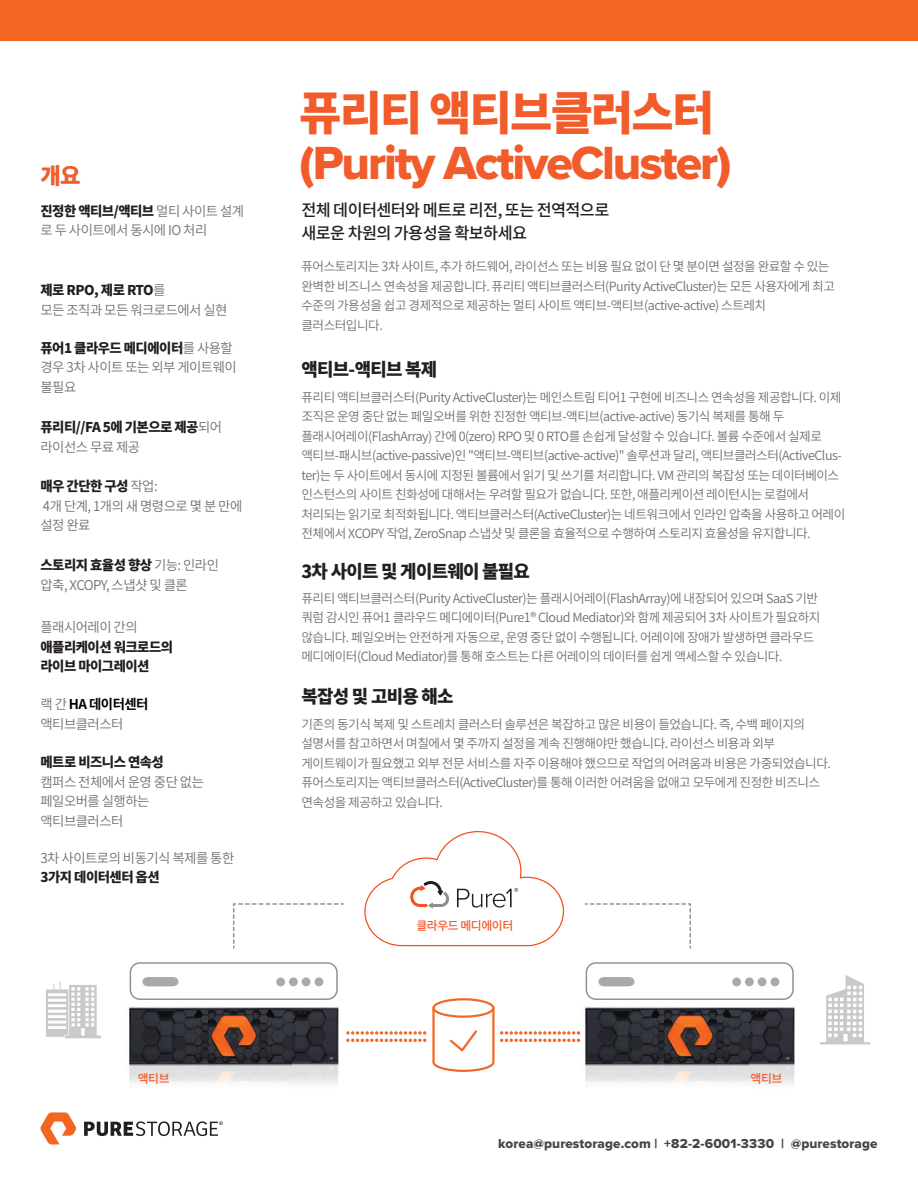
<style>
.page{position:relative;width:918px;height:1188px;background:#fff}
.page>*{position:absolute;margin:0;border:0;box-sizing:border-box;transform-origin:0 0}
.t1{font:48.3px "Proxima Nova Extrabld";letter-spacing:-.045em;color:#f15c2a}
.t2{font:900 46.35px "Noto Sans CJ Kkr";letter-spacing:-.04em;color:#f15c2a}
.t3{font:900 22.5px "Noto Sans CJ Kkr";color:#f15c2a}
.t4{font:900 18px "Noto Sans CJ Kkr";letter-spacing:-.04em;color:#231f20}
.t5{font:500 16.5px/22.5px "Noto Sans CJ Kkr";letter-spacing:-.04em;color:#231f20}
.t6{font:600 13.5px/19.5px "Noto Sans CJ Kkr";letter-spacing:-.04em;color:#6d7172}
.t7{font:900 13.5px/19.5px "Noto Sans CJ Kkr";letter-spacing:-.04em;color:#231f20}
.t8{font:13.5px "Proxima Nova Extrabld";letter-spacing:.005em;color:#474545}
.t9{font:600 12.75px/19.5px "Noto Sans CJ Kkr";letter-spacing:-.04em;color:#6d7172}
.t10{font:500 12px "Noto Sans CJ Kkr";letter-spacing:-.04em;color:#f15c2a}
.s1{font-weight:900;color:#231f20}
.s2{font-weight:600;color:#6d7172}
.s3{font-weight:700;color:#000001}
</style>
<div class="page">
<div style="left:0;top:0;width:918px;height:40px;background:#f36621"></div>
<img style="left:585px;top:1007px;width:210px;height:78px">
<img style="left:129px;top:1007px;width:210px;height:78px">
<svg style="left:346px;top:1031px;width:80px;height:11px"></svg>
<svg style="left:46px;top:981px;width:55px;height:57px"></svg>
<svg style="left:820px;top:975px;width:50px;height:69px"></svg>
<svg style="left:233px;top:903px;width:111px;height:46px"></svg>
<svg style="left:585px;top:903px;width:106px;height:46px"></svg>
<svg style="left:586px;top:962px;width:208px;height:38px"></svg>
<svg style="left:130px;top:962px;width:208px;height:38px"></svg>
<svg style="left:364px;top:831px;width:200px;height:115px"></svg>
<svg style="left:432px;top:998px;width:148px;height:74px"></svg>
<svg style="left:40px;top:1112px;width:36px;height:32px"></svg>
<svg style="left:84px;top:1121px;width:139px;height:15px"></svg>
<h3 class="t3" style="left:40px;top:163px;width:42px">개요</h3>
<p class="t6" style="left:40px;top:202px;width:205px"><span class="s1">진정한 액티브/액티브</span> 멀티 사이트 설계 로 두 사이트에서 동시에 IO 처리</p>
<p class="t6" style="left:40px;top:281px;width:189px"><span class="s1">제로 RPO, 제로 RTO</span>를<br>모든 조직과 모든 워크로드에서 실현</p>
<p class="t6" style="left:40px;top:339px;width:198px"><span class="s1">퓨어1 클라우드 메디에이터</span>를 사용할 경우 3차 사이트 또는 외부 게이트웨이 불필요</p>
<p class="t7" style="left:40px;top:418px;width:183px">퓨리티//FA 5에 기본으로 제공<span class="s2">되어 라이선스 무료 제공</span></p>
<p class="t6" style="left:40px;top:477px;width:203px"><span class="s1">매우 간단한 구성</span> 작업:<br>4개 단계, 1개의 새 명령으로 몇 분 만에 설정 완료</p>
<p class="t6" style="left:40px;top:556px;width:180px"><span class="s1">스토리지 효율성 향상</span> 기능: 인라인 압축, XCOPY, 스냅샷 및 클론</p>
<p class="t6" style="left:40px;top:618px;width:99px">플래시어레이 간의</p>
<p class="t7" style="left:40px;top:637px;width:134px">애플리케이션 워크로드의 라이브 마이그레이션</p>
<p class="t6" style="left:40px;top:695px;width:110px">랙 간 <span class="s3">HA 데이터센터 </span>액티브클러스터</p>
<p class="t7" style="left:40px;top:753px;width:125px">메트로 비즈니스 연속성</p>
<p class="t6" style="left:40px;top:773px;width:165px">캠퍼스 전체에서 운영 중단 없는 페일오버를 실행하는 액티브클러스터</p>
<p class="t6" style="left:40px;top:848px;width:195px">3차 사이트로의 비동기식 복제를 통한</p>
<p class="t7" style="left:40px;top:868px;width:121px">3가지 데이터센터 옵션</p>
<h2 class="t2" style="left:299px;top:87px;width:417px">퓨리티 액티브클러스터</h2>
<h1 class="t1" style="left:299px;top:127px;width:434px">(Purity ActiveCluster)</h1>
<p class="t5" style="left:302px;top:199px;width:309px">전체 데이터센터와 메트로 리전, 또는 전역적으로 새로운 차원의 가용성을 확보하세요</p>
<p class="t9" style="left:302px;top:257px;width:535px">퓨어스토리지는 3차 사이트, 추가 하드웨어, 라이선스 또는 비용 필요 없이 단 몇 분이면 설정을 완료할 수 있는 완벽한 비즈니스 연속성을 제공합니다. 퓨리티 액티브클러스터(Purity ActiveCluster)는 모든 사용자에게 최고 수준의 가용성을 쉽고 경제적으로 제공하는 멀티 사이트 액티브-액티브(active-active) 스트레치 클러스터입니다.</p>
<h3 class="t4" style="left:302px;top:359px;width:137px">액티브-액티브 복제</h3>
<p class="t9" style="left:302px;top:387px;width:545px">퓨리티 액티브클러스터(Purity ActiveCluster)는 메인스트림 티어1 구현에 비즈니스 연속성을 제공합니다. 이제 조직은 운영 중단 없는 페일오버를 위한 진정한 액티브-액티브(active-active) 동기식 복제를 통해 두 플래시어레이(FlashArray) 간에 0(zero) RPO 및 0 RTO를 손쉽게 달성할 수 있습니다. 볼륨 수준에서 실제로 액티브-패시브(active-passive)인 "액티브-액티브(active-active)" 솔루션과 달리, 액티브클러스터(ActiveClus&shy;ter)는 두 사이트에서 동시에 지정된 볼륨에서 읽기 및 쓰기를 처리합니다. VM 관리의 복잡성 또는 데이터베이스 인스턴스의 사이트 친화성에 대해서는 우려할 필요가 없습니다. 또한, 애플리케이션 레이턴시는 로컬에서 처리되는 읽기로 최적화됩니다. 액티브클러스터(ActiveCluster)는 네트워크에서 인라인 압축을 사용하고 어레이 전체에서 XCOPY 작업, ZeroSnap 스냅샷 및 클론을 효율적으로 수행하여 스토리지 효율성을 유지합니다.</p>
<h3 class="t4" style="left:302px;top:562px;width:230px">3차 사이트 및 게이트웨이 불필요</h3>
<p class="t9" style="left:302px;top:588px;width:521px">퓨리티 액티브클러스터(Purity ActiveCluster)는 플래시어레이(FlashArray)에 내장되어 있으며 SaaS 기반 쿼럼 감시인 퓨어1 클라우드 메디에이터(Pure1® Cloud Mediator)와 함께 제공되어 3차 사이트가 필요하지 않습니다. 페일오버는 안전하게 자동으로, 운영 중단 없이 수행됩니다. 어레이에 장애가 발생하면 클라우드 메디에이터(Cloud Mediator)를 통해 호스트는 다른 어레이의 데이터를 쉽게 액세스할 수 있습니다.</p>
<h3 class="t4" style="left:302px;top:686px;width:154px">복잡성 및 고비용 해소</h3>
<p class="t9" style="left:302px;top:714px;width:531px">기존의 동기식 복제 및 스트레치 클러스터 솔루션은 복잡하고 많은 비용이 들었습니다. 즉, 수백 페이지의 설명서를 참고하면서 며칠에서 몇 주까지 설정을 계속 진행해야만 했습니다. 라이선스 비용과 외부 게이트웨이가 필요했고 외부 전문 서비스를 자주 이용해야 했으므로 작업의 어려움과 비용은 가중되었습니다. 퓨어스토리지는 액티브클러스터(ActiveCluster)를 통해 이러한 어려움을 없애고 모두에게 진정한 비즈니스 연속성을 제공하고 있습니다.</p>
<p class="t10" style="left:416px;top:918px;width:98px">클라우드 메디에이터</p>
<p class="t10" style="left:138px;top:1072px;width:33px">액티브</p>
<p class="t10" style="left:751px;top:1072px;width:33px">액티브</p>
<p class="t8" style="left:498px;top:1134px;width:381px">korea@purestorage.com | +82-2-6001-3330 | @purestorage</p>
</div>
